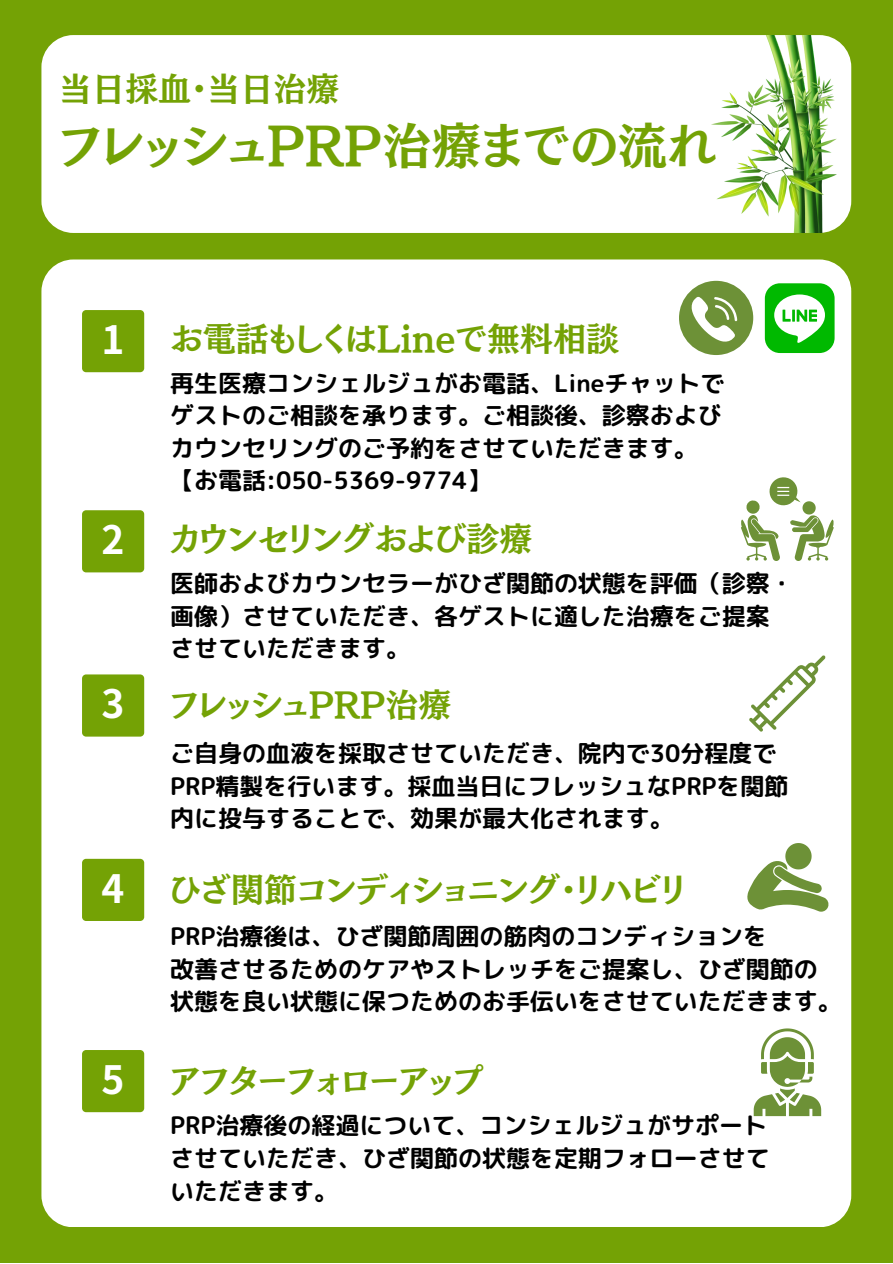
<style>
.page{position:relative;width:893px;height:1264px;background:#fff}
.page>*{position:absolute;margin:0;border:0;box-sizing:border-box;transform-origin:0 0}
.t1{font:49.5px "TEST Mode Min B B";color:#74a205}
.t2{font:700 39px "irohakaku C";color:#fff}
.t3{font:33px "TEST Mode Min B B";color:#74a205}
.t4{font:24px/32.5px "rounded mplus 1 p bold";color:#000}
</style>
<div class="page">
<div style="left:0;top:0;width:892px;height:1262px;background:#74a205"></div>
<div style="left:41px;top:35px;width:810px;height:198px;background:#fff;border-radius:32px"></div>
<div style="left:41px;top:259px;width:810px;height:967px;background:#fff;border-radius:32px"></div>
<div style="left:82px;top:310px;width:62px;height:62px;background:#74a205;border-radius:4px"></div>
<img style="left:711px;top:35px;width:125px;height:198px">
<div style="left:82px;top:510px;width:62px;height:62px;background:#74a205;border-radius:4px"></div>
<div style="left:82px;top:674px;width:62px;height:62px;background:#74a205;border-radius:4px"></div>
<div style="left:82px;top:1050px;width:62px;height:62px;background:#74a205;border-radius:4px"></div>
<div style="left:82px;top:858px;width:62px;height:63px;background:#74a205;border-radius:4px"></div>
<svg style="left:679px;top:281px;width:74px;height:74px"></svg>
<div style="left:764px;top:283px;width:70px;height:70px;background:#00b900;border-radius:15px"></div>
<svg style="left:774px;top:294px;width:50px;height:49px"></svg>
<svg style="left:741px;top:477px;width:92px;height:84px"></svg>
<svg style="left:749px;top:655px;width:76px;height:76px"></svg>
<svg style="left:747px;top:843px;width:82px;height:68px"></svg>
<svg style="left:753px;top:1028px;width:68px;height:88px"></svg>
<p class="t3" style="left:59px;top:72px;width:282px">当日採血・当日治療</p>
<p class="t1" style="left:59px;top:121px;width:658px">フレッシュPRP治療までの流れ</p>
<p class="t2" style="left:102px;top:312px;width:24px">1</p>
<p class="t3" style="left:170px;top:322px;width:450px">お電話もしくはLineで無料相談</p>
<p class="t4" style="left:170px;top:366px;width:555px">再生医療コンシェルジュがお電話、Lineチャットで</p>
<p class="t4" style="left:170px;top:399px;width:553px">ゲストのご相談を承ります。ご相談後、診察および</p>
<p class="t4" style="left:170px;top:431px;width:529px">カウンセリングのご予約をさせていただきます。</p>
<p class="t4" style="left:170px;top:464px;width:323px">【お電話:050-5369-9774】</p>
<p class="t2" style="left:102px;top:512px;width:24px">2</p>
<p class="t3" style="left:170px;top:521px;width:363px">カウンセリングおよび診療</p>
<p class="t4" style="left:170px;top:567px;width:625px">医師およびカウンセラーがひざ関節の状態を評価（診察・画像）させていただき、各ゲストに適した治療をご提案</p>
<p class="t4" style="left:170px;top:632px;width:241px">させていただきます。</p>
<p class="t2" style="left:102px;top:676px;width:24px">3</p>
<p class="t3" style="left:170px;top:688px;width:283px">フレッシュPRP治療</p>
<p class="t4" style="left:170px;top:736px;width:608px">ご自身の血液を採取させていただき、院内で30分程度で</p>
<p class="t4" style="left:170px;top:769px;width:620px">PRP精製を行います。採血当日にフレッシュなPRPを関節内に投与することで、効果が最大化されます。</p>
<p class="t2" style="left:102px;top:860px;width:24px">4</p>
<p class="t3" style="left:170px;top:872px;width:516px">ひざ関節コンディショニング・リハビリ</p>
<p class="t4" style="left:170px;top:919px;width:598px">PRP治療後は、ひざ関節周囲の筋肉のコンディションを</p>
<p class="t4" style="left:170px;top:952px;width:649px">改善させるためのケアやストレッチをご提案し、ひざ関節の</p>
<p class="t4" style="left:170px;top:984px;width:673px">状態を良い状態に保つためのお手伝いをさせていただきます。</p>
<p class="t2" style="left:102px;top:1052px;width:24px">5</p>
<p class="t3" style="left:170px;top:1063px;width:315px">アフターフォローアップ</p>
<p class="t4" style="left:170px;top:1109px;width:598px">PRP治療後の経過について、コンシェルジュがサポート</p>
<p class="t4" style="left:170px;top:1141px;width:601px">させていただき、ひざ関節の状態を定期フォローさせて</p>
<p class="t4" style="left:170px;top:1174px;width:169px">いただきます。</p>
</div>
